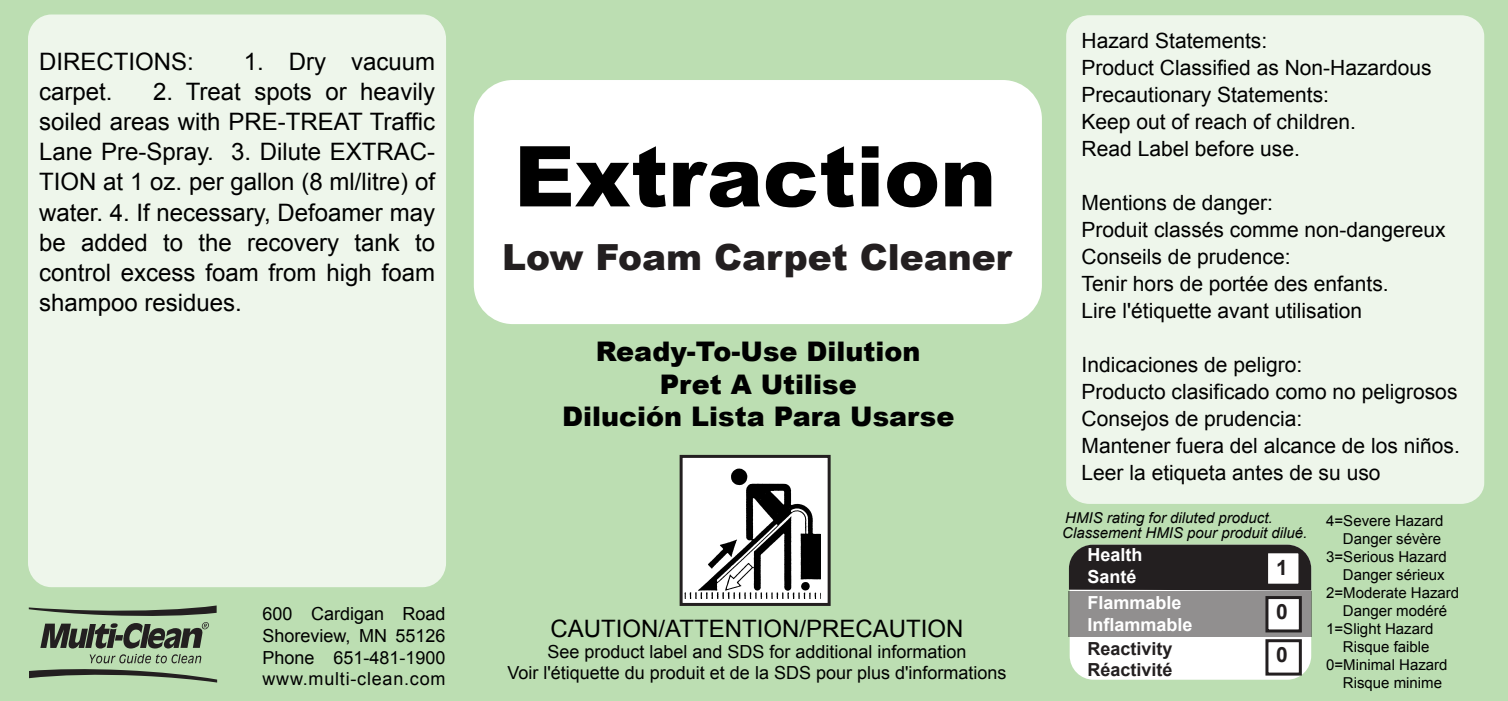
<style>
.page{position:relative;width:1508px;height:701px;background:#bcdeb2}
.page>*{position:absolute;margin:0;border:0;box-sizing:border-box;transform-origin:0 0}
.t1{font:900 84px "Arial";color:#000}
.t2{font:900 36px "Arial";color:#231f20}
.t3{font:900 27px/32.4px "Arial";color:#000;text-align:center}
.t4{font:24px/30px "Arial";color:#000;text-align:justify}
.t5{font:21px/27px "Arial";color:#000}
.t6{font:700 21px/43.8px "Arial";color:#231f20;text-align:justify}
.t7{font:18px/21.6px "Arial";color:#000;text-align:justify}
.t8{font:700 18px/21.6px "Arial";color:#fff}
.t9{font:700 18px/21.6px "Arial";color:#231f20}
.t10{font:15px "Arial";color:#000}
.t11{font:italic 15px "Arial";color:#000}
</style>
<div class="page">
<div style="left:474px;top:80px;width:568px;height:244px;background:#fff;border-radius:39px"></div>
<svg style="left:29px;top:654px;width:188px;height:28px;background:#97b08f"></svg>
<svg style="left:29px;top:605px;width:188px;height:43px;background:#7d8f75"></svg>
<div style="left:680px;top:455px;width:150px;height:151px;background:#fff;border:3px solid #231f20"></div>
<div style="left:1070px;top:544px;width:241px;height:135px;background:#fff;border-radius:24px"></div>
<div style="left:1068px;top:591px;width:243px;height:45px;background:#918f8f"></div>
<div style="left:1069px;top:544px;width:242px;height:46px;background:#231f20"></div>
<div style="left:1265px;top:550px;width:36px;height:37px;background:#fff;border:3px solid #231f20"></div>
<div style="left:1265px;top:596px;width:37px;height:36px;background:#fff;border:3px solid #231f20"></div>
<div style="left:1265px;top:639px;width:37px;height:36px;background:#fff;border:3px solid #231f20"></div>
<div style="left:28px;top:14px;width:418px;height:573px;background:#eef6eb;border-radius:24px"></div>
<div style="left:1066px;top:15px;width:418px;height:489px;background:#eef6eb;border-radius:22px"></div>
<img style="left:684px;top:468px;width:137px;height:131px">
<p class="t4" style="left:39px;top:47px;width:156px">DIRECTIONS:</p>
<p class="t4" style="left:244px;top:47px;width:193px">1. Dry vacuum</p>
<p class="t4" style="left:39px;top:77px;width:75px">carpet.</p>
<p class="t4" style="left:39px;top:77px;width:397px;text-indent:114px">2. Treat spots or heavily soiled areas with PRE-TREAT Traffic Lane Pre-Spray. 3. Dilute EXTRAC-TION at 1 oz. per gallon (8 ml/litre) of water. 4. If necessary, Defoamer may be added to the recovery tank to control excess foam from high foam shampoo residues.</p>
<p class="t7" style="left:262px;top:603px;width:184px">600 Cardigan Road Shoreview, MN 55126<br>Phone 651-481-1900 www.multi-clean.com</p>
<h1 class="t1" style="left:514px;top:115px;width:484px">Extraction</h1>
<h2 class="t2" style="left:502px;top:231px;width:511px">Low Foam Carpet Cleaner</h2>
<p class="t3" style="left:562px;top:334px;width:394px">Ready-To-Use Dilution<br>Pret A Utilise<br>Dilución Lista Para Usarse</p>
<p class="t4" style="left:550px;top:613px;width:414px">CAUTION/ATTENTION/PRECAUTION</p>
<p class="t7" style="left:507px;top:641px;width:501px;text-align:center">See product label and SDS for additional information<br>Voir l'étiquette du produit et de la SDS pour plus d'informations</p>
<p class="t5" style="left:1081px;top:27px;width:352px">Hazard Statements:<br>Product Classified as Non-Hazardous<br>Precautionary Statements:<br>Keep out of reach of children.<br>Read Label before use.</p>
<p class="t5" style="left:1081px;top:189px;width:366px">Mentions de danger:<br>Produit classés comme non-dangereux<br>Conseils de prudence:<br>Tenir hors de portée des enfants.<br>Lire l'étiquette avant utilisation</p>
<p class="t5" style="left:1081px;top:351px;width:380px">Indicaciones de peligro:<br>Producto clasificado como no peligrosos<br>Consejos de prudencia:<br>Mantener fuera del alcance de los niños.<br>Leer la etiqueta antes de su uso</p>
<p class="t11" style="left:1065px;top:508px;width:209px">HMIS rating for diluted product.</p>
<p class="t11" style="left:1062px;top:523px;width:247px">Classement HMIS pour produit dilué.</p>
<p class="t8" style="left:1087px;top:544px;width:57px">Health<br>Santé</p>
<p class="t8" style="left:1087px;top:592px;width:107px">Flammable<br>Inflammable</p>
<p class="t9" style="left:1087px;top:637px;width:87px">Reactivity<br>Réactivité</p>
<p class="t6" style="left:1276px;top:546px;width:13px">1<br>0<br>0</p>
<p class="t10" style="left:1326px;top:510px;width:119px">4=Severe Hazard</p>
<p class="t10" style="left:1343px;top:528px;width:100px">Danger sévère</p>
<p class="t10" style="left:1326px;top:546px;width:122px">3=Serious Hazard</p>
<p class="t10" style="left:1343px;top:564px;width:103px">Danger sérieux</p>
<p class="t10" style="left:1326px;top:582px;width:134px">2=Moderate Hazard</p>
<p class="t10" style="left:1343px;top:600px;width:106px">Danger modéré</p>
<p class="t10" style="left:1326px;top:618px;width:109px">1=Slight Hazard</p>
<p class="t10" style="left:1343px;top:636px;width:88px">Risque faible</p>
<p class="t10" style="left:1326px;top:654px;width:123px">0=Minimal Hazard</p>
<p class="t10" style="left:1343px;top:672px;width:101px">Risque minime</p>
</div>
